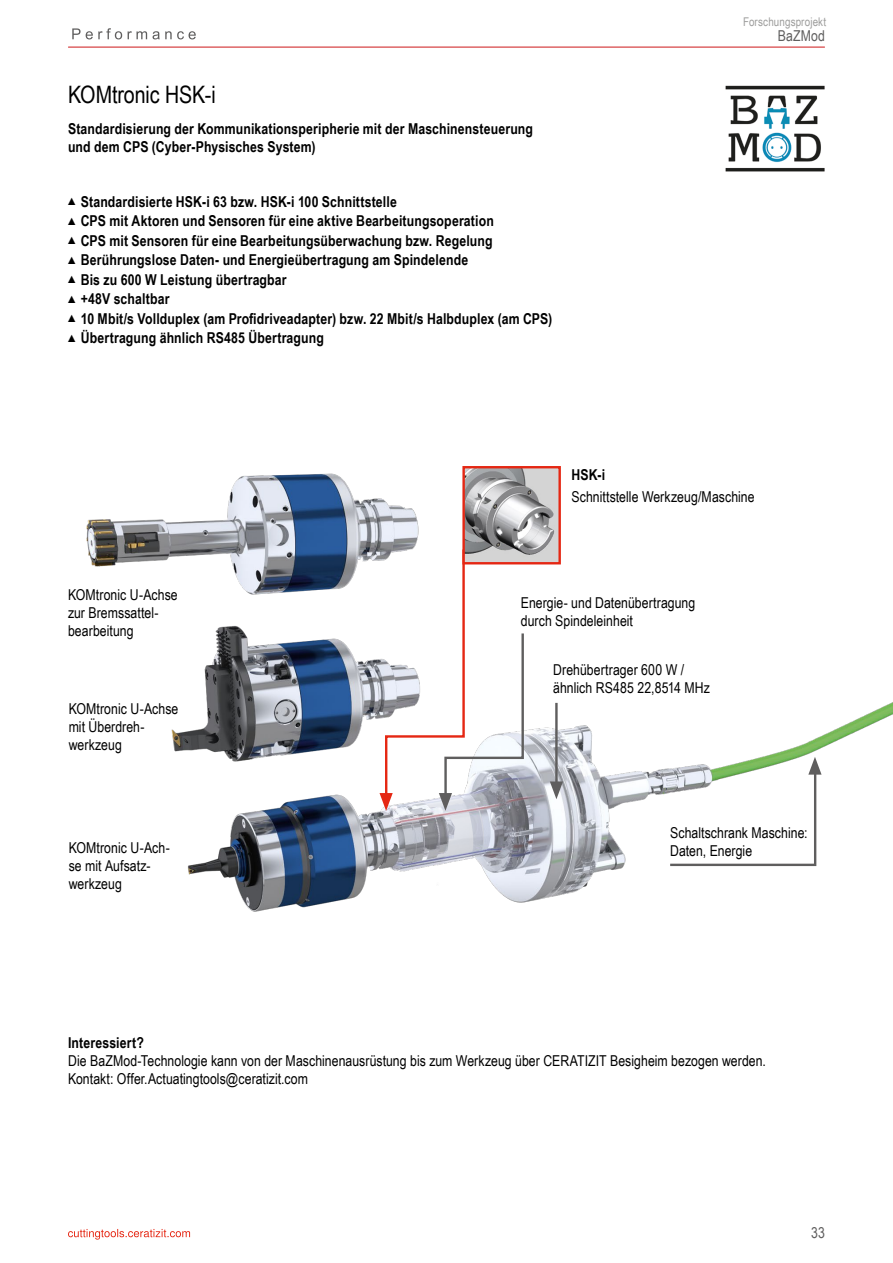
<style>
.page{position:relative;width:893px;height:1263px;background:#fff}
.page>*{position:absolute;margin:0;border:0;box-sizing:border-box;transform-origin:0 0}
.t1{font:24px "Arial Narrow";letter-spacing:-.005em;color:#000}
.t2{font:700 15px/18px "Arial Narrow";letter-spacing:.01em;color:#000}
.t3{font:15px/18px "Arial Narrow";color:#000}
.t4{font:15px "Arial Narrow";letter-spacing:.01em;color:#5f5e5e}
.t5{font:12px "Arial Narrow";letter-spacing:.01em;color:#9d9d9c}
.s1{font-weight:400;font-size:10.5px}
</style>
<div class="page">
<img style="left:86px;top:473px;width:807px;height:439px">
<svg style="left:379px;top:547px;width:146px;height:264px"></svg>
<hr style="left:555px;top:703px;width:3px;height:82px;background:#5f5e5e">
<svg style="left:550px;top:781px;width:13px;height:18px"></svg>
<svg style="left:668px;top:757px;width:153px;height:110px"></svg>
<img style="left:725px;top:85px;width:100px;height:87px">
<svg style="left:68px;top:1229px;width:122px;height:10px"></svg>
<hr style="left:68px;top:47px;width:757px;height:1px;background:#cd1719">
<img style="left:465px;top:469px;width:93px;height:92px">
<div style="left:462px;top:466px;width:99px;height:98px;border:2px solid #e52713"></div>
<svg style="left:72px;top:28px;width:124px;height:11px"></svg>
<h1 class="t1" style="left:68px;top:76px;width:149px">KOMtronic HSK-i</h1>
<p class="t2" style="left:68px;top:119px;width:466px">Standardisierung der Kommunikationsperipherie mit der Maschinensteuerung und dem CPS (Cyber-Physisches System)</p>
<p class="t2" style="left:68px;top:192px;width:330px"><span class="s1">▲</span> Standardisierte HSK-i 63 bzw. HSK-i 100 Schnittstelle</p>
<p class="t2" style="left:68px;top:211px;width:427px"><span class="s1">▲</span> CPS mit Aktoren und Sensoren für eine aktive Bearbeitungsoperation</p>
<p class="t2" style="left:68px;top:231px;width:426px"><span class="s1">▲</span> CPS mit Sensoren für eine Bearbeitungsüberwachung bzw. Regelung</p>
<p class="t2" style="left:68px;top:250px;width:402px"><span class="s1">▲</span> Berührungslose Daten- und Energieübertragung am Spindelende</p>
<p class="t2" style="left:68px;top:270px;width:220px"><span class="s1">▲</span> Bis zu 600 W Leistung übertragbar</p>
<p class="t2" style="left:68px;top:289px;width:103px"><span class="s1">▲</span> +48V schaltbar</p>
<p class="t2" style="left:68px;top:309px;width:486px"><span class="s1">▲</span> 10 Mbit/s Vollduplex (am Profidriveadapter) bzw. 22 Mbit/s Halbduplex (am CPS)</p>
<p class="t2" style="left:68px;top:328px;width:257px"><span class="s1">▲</span> Übertragung ähnlich RS485 Übertragung</p>
<p class="t5" style="left:743px;top:13px;width:85px">Forschungsprojekt</p>
<p class="t4" style="left:778px;top:25px;width:49px">BaZMod</p>
<p class="t2" style="left:571px;top:465px;width:35px">HSK-i</p>
<p class="t3" style="left:571px;top:487px;width:185px">Schnittstelle Werkzeug/Maschine</p>
<p class="t3" style="left:68px;top:585px;width:111px">KOMtronic U-Achse zur Bremssattel&shy;bearbeitung</p>
<p class="t3" style="left:69px;top:699px;width:111px">KOMtronic U-Achse mit Überdreh&shy;werkzeug</p>
<p class="t3" style="left:69px;top:838px;width:103px">KOMtronic U-Ach&shy;se mit Aufsatz&shy;werkzeug</p>
<p class="t3" style="left:521px;top:593px;width:176px">Energie- und Datenübertragung durch Spindeleinheit</p>
<p class="t3" style="left:553px;top:661px;width:158px">Drehübertrager 600 W / ähnlich RS485 22,8514 MHz</p>
<p class="t3" style="left:670px;top:823px;width:139px">Schaltschrank Maschine:<br>Daten, Energie</p>
<p class="t2" style="left:68px;top:1033px;width:77px">Interessiert?</p>
<p class="t3" style="left:68px;top:1051px;width:699px">Die BaZMod-Technologie kann von der Maschinenausrüstung bis zum Werkzeug über CERATIZIT Besigheim bezogen werden.<br>Kontakt: Offer.Actuatingtools@ceratizit.com</p>
<p class="t4" style="left:811px;top:1221px;width:15px">33</p>
</div>
